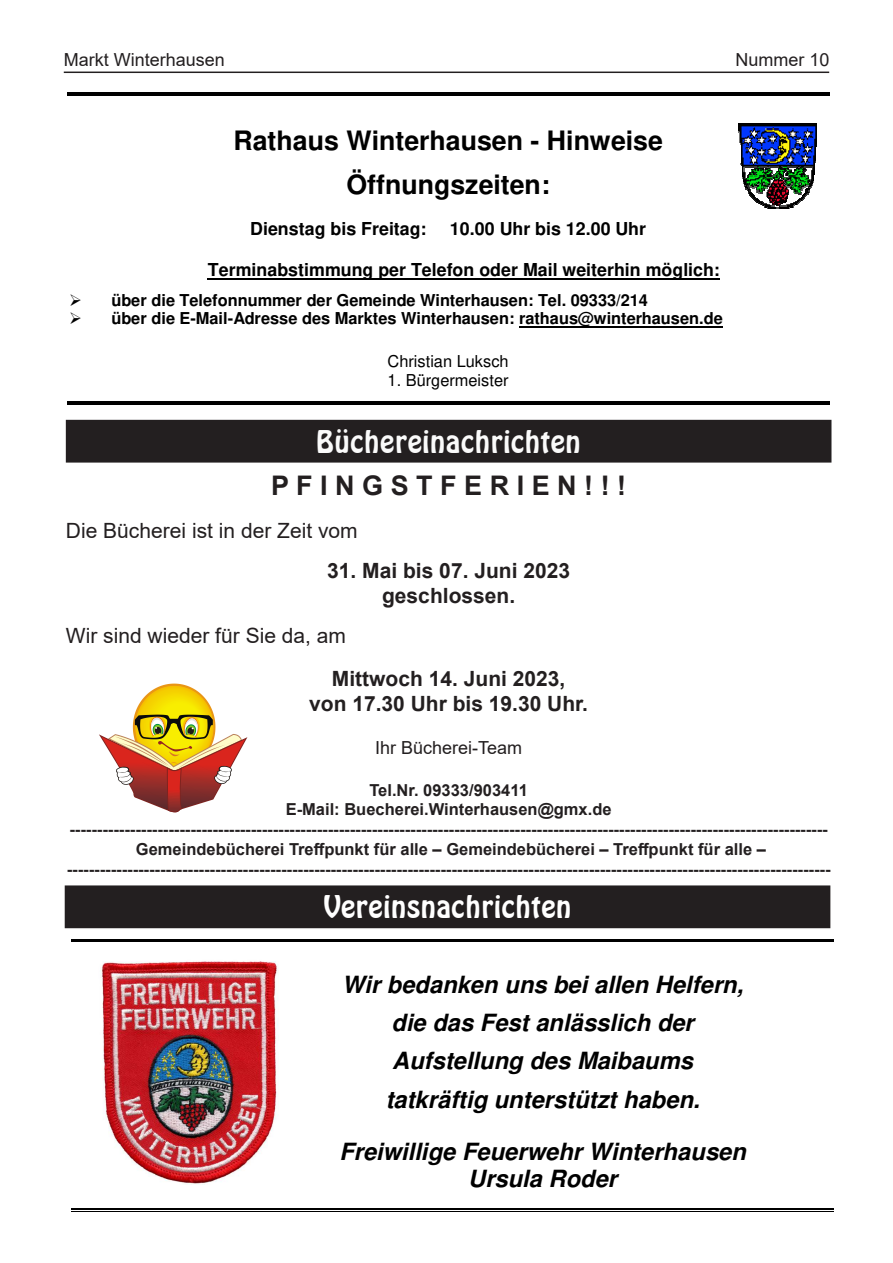
<style>
.page{position:relative;width:893px;height:1263px;background:#fff}
.page>*{position:absolute;margin:0;border:0;box-sizing:border-box;transform-origin:0 0}
.t1{font:30px "Hobo BT";color:#fafafa}
.t2{font:30px "Hobo BT";color:#fff}
.t3{font:700 27px "Arial";color:#231f20}
.t4{font:700 26.7px/44.4px "Helvetica";color:#000;text-align:center}
.t5{font:italic 700 23.7px/38.4px "Helvetica";color:#000;text-align:center}
.t6{font:700 21px/25.2px "Arial";color:#231f20;text-align:center}
.t7{font:21px "Arial";color:#231f20}
.t8{font:18px "Arial";color:#231f20}
.t9{font:700 17.85px "Helvetica";color:#000}
.t10{font:700 16.5px/19.8px "Arial";color:#231f20;text-align:center}
.t11{font:700 16.35px "Helvetica";color:#000}
.t12{font:16.35px "Helvetica";color:#000}
</style>
<div class="page">
<hr style="left:64px;top:72px;width:765px;height:1px;background:#231f20">
<hr style="left:67px;top:93px;width:762px;height:3px;background:#000">
<hr style="left:208px;top:278px;width:512px;height:2px;background:#000">
<hr style="left:519px;top:326px;width:204px;height:2px;background:#000">
<hr style="left:67px;top:401px;width:762px;height:4px;background:#000">
<img style="left:738px;top:124px;width:78px;height:19px">
<img style="left:741px;top:143px;width:75px;height:19px">
<img style="left:741px;top:162px;width:73px;height:3px">
<img style="left:743px;top:165px;width:71px;height:2px">
<svg style="left:743px;top:167px;width:71px;height:41px"></svg>
<div style="left:66px;top:420px;width:765px;height:42px;background:#231f20"></div>
<svg style="left:99px;top:684px;width:148px;height:128px"></svg>
<img style="left:100px;top:961px;width:178px;height:224px">
<hr style="left:71px;top:939px;width:762px;height:1px;background:#000">
<hr style="left:71px;top:940px;width:762px;height:1px;background:#000">
<hr style="left:71px;top:941px;width:762px;height:1px;background:#000">
<hr style="left:71px;top:1211px;width:762px;height:1px;background:#000">
<hr style="left:71px;top:1209px;width:762px;height:1px;background:#000">
<hr style="left:71px;top:1208px;width:762px;height:1px;background:#000">
<div style="left:65px;top:886px;width:765px;height:42px;background:#231f20"></div>
<div style="left:65px;top:885px;width:765px;height:43px;border:1px solid #231f20"></div>
<p class="t8" style="left:64px;top:48px;width:163px">Markt Winterhausen</p>
<p class="t8" style="left:735px;top:48px;width:96px">Nummer 10</p>
<h3 class="t4" style="left:234px;top:118px;width:431px">Rathaus Winterhausen - Hinweise<br>Öffnungszeiten:</h3>
<p class="t9" style="left:250px;top:219px;width:178px">Dienstag bis Freitag:</p>
<p class="t9" style="left:450px;top:219px;width:198px">10.00 Uhr bis 12.00 Uhr</p>
<p class="t9" style="left:208px;top:260px;width:513px">Terminabstimmung per Telefon oder Mail weiterhin möglich:</p>
<p class="t11" style="left:69px;top:290px;width:580px">➢ über die Telefonnummer der Gemeinde Winterhausen: Tel. 09333/214</p>
<p class="t11" style="left:69px;top:309px;width:655px">➢ über die E-Mail-Adresse des Marktes Winterhausen: rathaus@winterhausen.de</p>
<p class="t12" style="left:388px;top:355px;width:123px">Christian Luksch</p>
<p class="t12" style="left:388px;top:374px;width:122px">1. Bürgermeister</p>
<h1 class="t1" style="left:316px;top:423px;width:267px">Büchereinachrichten</h1>
<h2 class="t3" style="left:271px;top:466px;width:357px">P F I N G S T F E R I E N ! ! !</h2>
<p class="t7" style="left:66px;top:516px;width:293px">Die Bücherei ist in der Zeit vom</p>
<p class="t6" style="left:327px;top:558px;width:244px">31. Mai bis 07. Juni 2023 geschlossen.</p>
<p class="t7" style="left:66px;top:621px;width:282px">Wir sind wieder für Sie da, am</p>
<p class="t6" style="left:309px;top:666px;width:280px">Mittwoch 14. Juni 2023,<br>von 17.30 Uhr bis 19.30 Uhr.</p>
<p class="t8" style="left:375px;top:735px;width:149px">Ihr Bücherei-Team</p>
<p class="t10" style="left:67px;top:780px;width:765px">Tel.Nr. 09333/903411<br>E-Mail: Buecherei.Winterhausen@gmx.de ------------------------------------------------------------------------------------------------------------------------------------------ Gemeindebücherei Treffpunkt für alle – Gemeindebücherei – Treffpunkt für alle – -------------------------------------------------------------------------------------------------------------------------------------------</p>
<h1 class="t2" style="left:323px;top:888px;width:250px">Vereinsnachrichten</h1>
<h3 class="t5" style="left:342px;top:967px;width:403px">Wir bedanken uns bei allen Helfern, die das Fest anlässlich der<br>Aufstellung des Maibaums tatkräftig unterstützt haben.</h3>
<h3 class="t5" style="left:339px;top:1140px;width:408px;line-height:27.5px">Freiwillige Feuerwehr Winterhausen<br>Ursula Roder</h3>
</div>
